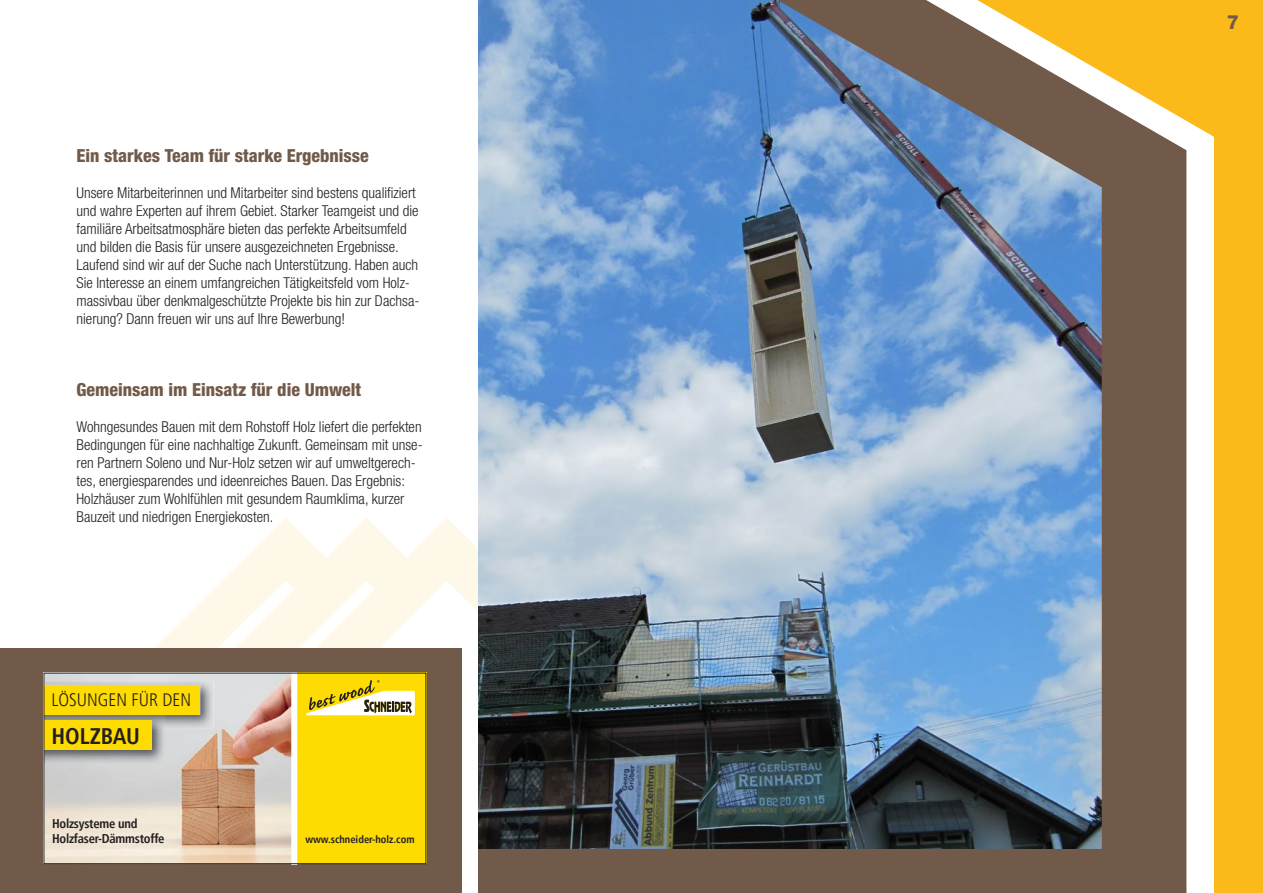
<style>
.page{position:relative;width:1263px;height:893px;background:#fff}
.page>*{position:absolute;margin:0;border:0;box-sizing:border-box;transform-origin:0 0}
.t1{font:700 condensed 22.5px "Frutiger LT Pro";color:#231f20}
.t2{font:800 19.5px "Helvetica Neue LT Std";color:#715a49}
.SUP_HEADLINE{font:800 condensed 18px "Helvetica Neue LT Std";color:#715a49}
.t3{font:300 condensed 18px "Frutiger LT Pro";color:#231f20}
.BODY{font:300 condensed 15px/18px "Helvetica Neue LT Std";color:#231f20}
.t4{font:700 condensed 12.75px/15px "Frutiger LT Pro";letter-spacing:-.02em;color:#231f20}
.t5{font:700 condensed 10.5px "Frutiger LT Pro";color:#231f20}
</style>
<div class="page">
<svg style="left:155px;top:518px;width:323px;height:220px;fill:#fef8e8"></svg>
<img style="left:478px;top:0;width:299px;height:849px">
<div style="left:0;top:648px;width:461px;height:245px;background:#715a49"></div>
<svg style="left:1186px;top:0;width:77px;height:165px;fill:#fcba1a"></svg>
<svg style="left:777px;top:0;width:409px;height:893px"></svg>
<div style="left:1215px;top:112px;width:48px;height:781px;background:#fcba1a"></div>
<div style="left:478px;top:849px;width:658px;height:44px;background:#715a49"></div>
<img style="left:46px;top:675px;width:245px;height:187px">
<div style="left:295px;top:673px;width:131px;height:191px;background:#ffdc01"></div>
<svg style="left:306px;top:680px;width:109px;height:35px"></svg>
<div style="left:291px;top:673px;width:6px;height:191px;background:#fff"></div>
<img style="left:46px;top:680px;width:168px;height:48px">
<div style="left:44px;top:685px;width:156px;height:30px;background:#ffdc01"></div>
<img style="left:46px;top:716px;width:119px;height:48px">
<div style="left:44px;top:720px;width:108px;height:30px;background:#ffdc01"></div>
<div style="left:44px;top:673px;width:382px;height:191px;border:1px solid #231f20"></div>
<p class="SUP_HEADLINE" style="left:77px;top:144px;width:294px">Ein starkes Team für starke Ergebnisse</p>
<p class="BODY" style="left:77px;top:184px;width:344px">Unsere Mitarbeiterinnen und Mitarbeiter sind bestens qualifiziert und wahre Experten auf ihrem Gebiet. Starker Teamgeist und die familiäre Arbeitsatmosphäre bieten das perfekte Arbeitsumfeld und bilden die Basis für unsere ausgezeichneten Ergebnisse.<br>Laufend sind wir auf der Suche nach Unterstützung. Haben auch Sie Interesse an einem umfangreichen Tätigkeitsfeld vom Holz&shy;massivbau über denkmalgeschützte Projekte bis hin zur Dachsa&shy;nierung? Dann freuen wir uns auf Ihre Bewerbung!</p>
<p class="SUP_HEADLINE" style="left:77px;top:378px;width:286px">Gemeinsam im Einsatz für die Umwelt</p>
<p class="BODY" style="left:77px;top:418px;width:348px">Wohngesundes Bauen mit dem Rohstoff Holz liefert die perfekten Bedingungen für eine nachhaltige Zukunft. Gemeinsam mit unse&shy;ren Partnern Soleno und Nur-Holz setzen wir auf umweltgerech&shy;tes, energiesparendes und ideenreiches Bauen. Das Ergebnis:<br>Holzhäuser zum Wohlfühlen mit gesundem Raumklima, kurzer Bauzeit und niedrigen Energiekosten.</p>
<p class="t3" style="left:51px;top:690px;width:141px">LÖSUNGEN FÜR DEN</p>
<p class="t1" style="left:51px;top:723px;width:90px">HOLZBAU</p>
<p class="t4" style="left:52px;top:816px;width:114px">Holzsysteme und<br>Holzfaser-Dämmstoffe</p>
<p class="t5" style="left:305px;top:833px;width:111px">www.schneider-holz.com</p>
<h2 class="t2" style="left:1227px;top:11px;width:14px">7</h2>
</div>
